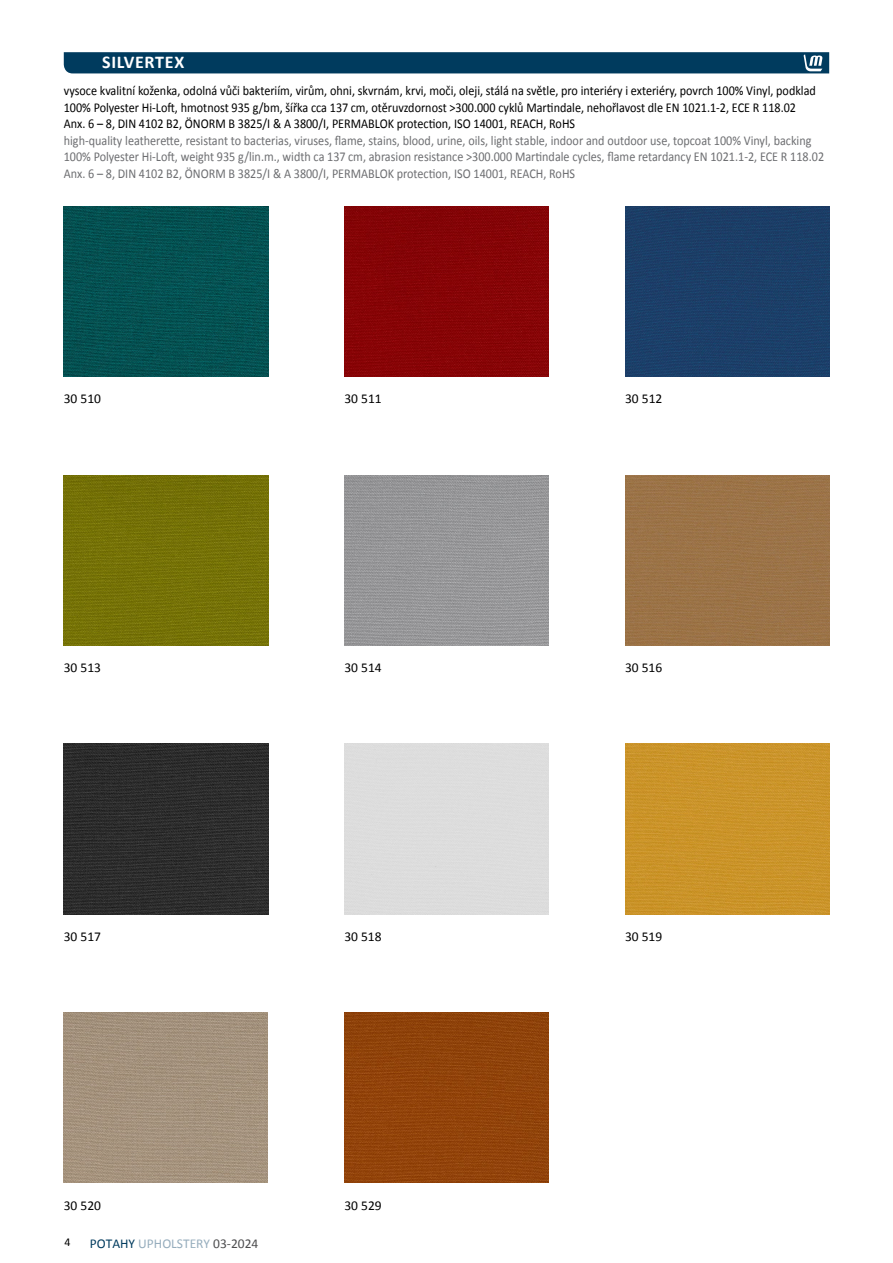
<style>
.page{position:relative;width:893px;height:1263px;background:#fff}
.page>*{position:absolute;margin:0;border:0;box-sizing:border-box;transform-origin:0 0}
.t1{font:700 18px "Calibri";letter-spacing:.04em;color:#fff}
.t2{font:13.5px/16.5px "Calibri";color:#6d6e71;scale:.9 1}
.t3{font:13.5px/16.5px "Calibri";color:#000;scale:.9 1}
.t4{font:13.5px "Calibri";color:#000}
.t5{font:13.5px "Calibri";color:#96adbd}
.t6{font:12px "Calibri";color:#000}
.s1{color:#003b5e}
.s2{color:#4d4d4f}
</style>
<div class="page">
<div style="left:64px;top:52px;width:765px;height:21px;background:#003b5e"></div>
<img style="left:344px;top:1012px;width:205px;height:170px">
<img style="left:64px;top:1012px;width:204px;height:170px">
<img style="left:64px;top:206px;width:204px;height:170px">
<img style="left:345px;top:206px;width:204px;height:170px">
<div style="left:625px;top:206px;width:204px;height:170px;background:#1c3e68"></div>
<img style="left:64px;top:475px;width:204px;height:170px">
<img style="left:345px;top:475px;width:204px;height:170px">
<div style="left:625px;top:475px;width:204px;height:170px;background:#9b7348"></div>
<img style="left:64px;top:744px;width:204px;height:170px">
<img style="left:625px;top:744px;width:204px;height:170px">
<h1 class="t1" style="left:102px;top:51px;width:84px">SILVERTEX</h1>
<p class="t3" style="left:64px;top:82px;width:837px">vysoce kvalitní koženka, odolná vůči bakteriím, virům, ohni, skvrnám, krvi, moči, oleji, stálá na světle, pro interiéry i exteriéry, povrch 100% Vinyl, podklad<br>100% Polyester Hi-Loft, hmotnost 935 g/bm, šířka cca 137 cm, otěruvzdornost &gt;300.000 cyklů Martindale, nehořlavost dle EN 1021.1-2, ECE R 118.02<br>Anx. 6 – 8, DIN 4102 B2, ÖNORM B 3825/I &amp; A 3800/I, PERMABLOK protection, ISO 14001, REACH, RoHS</p>
<p class="t2" style="left:64px;top:132px;width:846px">high-quality leatherette, resistant to bacterias, viruses, flame, stains, blood, urine, oils, light stable, indoor and outdoor use, topcoat 100% Vinyl, backing<br>100% Polyester Hi-Loft, weight 935 g/lin.m., width ca 137 cm, abrasion resistance &gt;300.000 Martindale cycles, flame retardancy EN 1021.1-2, ECE R 118.02<br>Anx. 6 – 8, DIN 4102 B2, ÖNORM B 3825/I &amp; A 3800/I, PERMABLOK protection, ISO 14001, REACH, RoHS</p>
<p class="t4" style="left:64px;top:390px;width:39px">30 510</p>
<p class="t4" style="left:344px;top:390px;width:39px">30 511</p>
<p class="t4" style="left:625px;top:390px;width:39px">30 512</p>
<p class="t4" style="left:64px;top:659px;width:39px">30 513</p>
<p class="t4" style="left:344px;top:659px;width:39px">30 514</p>
<p class="t4" style="left:625px;top:659px;width:39px">30 516</p>
<p class="t4" style="left:64px;top:928px;width:39px">30 517</p>
<p class="t4" style="left:344px;top:928px;width:39px">30 518</p>
<p class="t4" style="left:625px;top:928px;width:39px">30 519</p>
<p class="t4" style="left:64px;top:1197px;width:39px">30 520</p>
<p class="t4" style="left:344px;top:1197px;width:39px">30 529</p>
<p class="t6" style="left:64px;top:1235px;width:8px">4</p>
<p class="t5" style="left:90px;top:1234px;width:170px"><span class="s1">POTAHY</span> UPHOLSTERY <span class="s2">03-2024</span></p>
</div>
